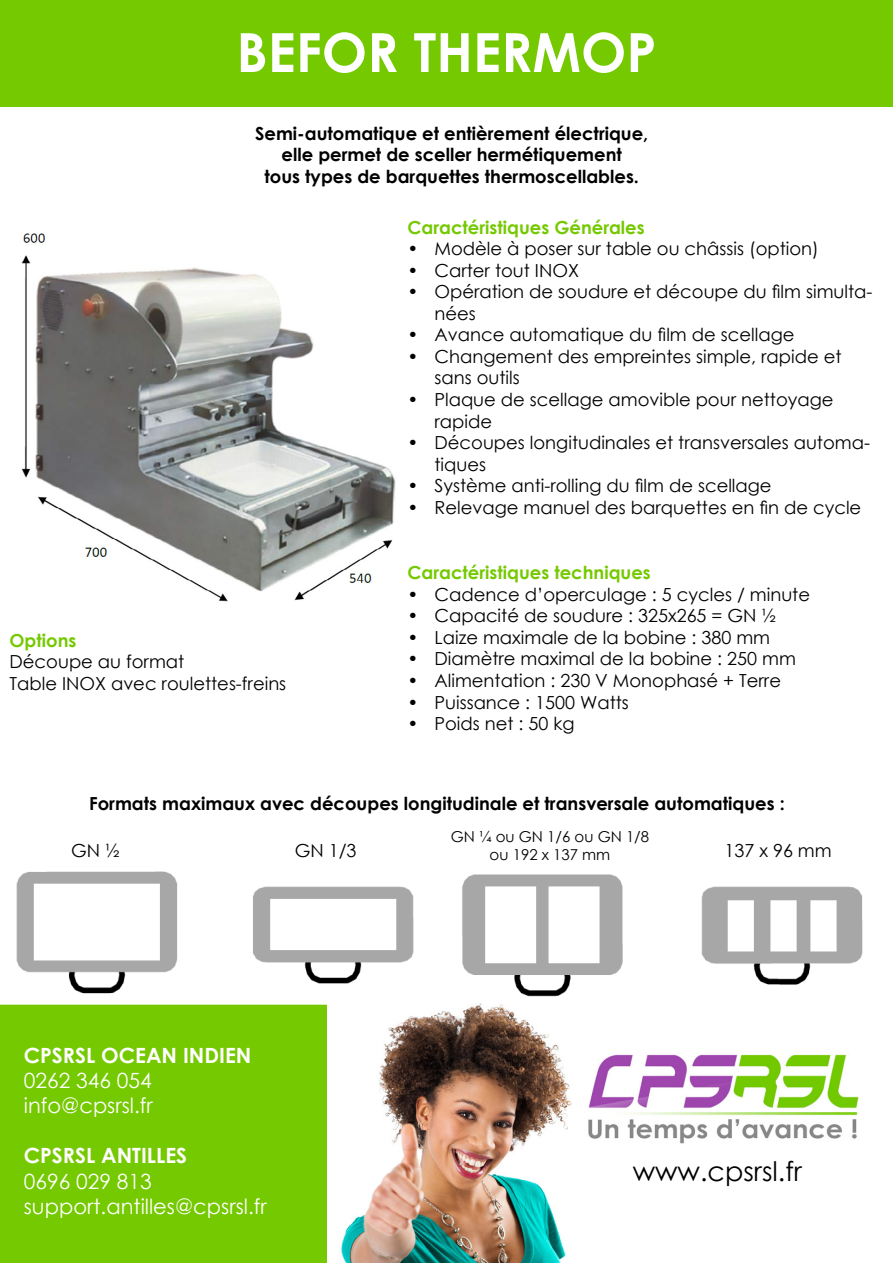
<style>
.page{position:relative;width:893px;height:1263px;background:#fff}
.page>*{position:absolute;margin:0;border:0;box-sizing:border-box;transform-origin:0 0}
.t1{font:700 54px "Century Gothic";color:#fff}
.t2{font:27px "Century Gothic";color:#000}
.t3{font:21px/25.2px "Century Gothic";color:#fff}
.t4{font:700 21px "Century Gothic";color:#fff}
.t5{font:18px/21.6px "Century Gothic";color:#000}
.t6{font:700 18px/21.6px "Century Gothic";color:#000;text-align:center}
.t7{font:700 18px "Century Gothic";color:#75c901}
.t8{font:15px/18px "Century Gothic";color:#000;text-align:center}
</style>
<div class="page">
<div style="left:0;top:1005px;width:327px;height:258px;background:#75c901"></div>
<div style="left:0;top:0;width:893px;height:107px;background:#75c901"></div>
<img style="left:588px;top:1054px;width:271px;height:90px">
<img style="left:21px;top:233px;width:375px;height:369px">
<img style="left:16px;top:871px;width:847px;height:126px">
<img style="left:341px;top:1003px;width:231px;height:260px">
<h1 class="t1" style="left:236px;top:11px;width:422px">BEFOR THERMOP</h1>
<p class="t6" style="left:255px;top:121px;width:395px">Semi-automatique et entièrement électrique, elle permet de sceller hermétiquement<br>tous types de barquettes thermoscellables.</p>
<p class="t7" style="left:10px;top:627px;width:68px">Options</p>
<p class="t5" style="left:10px;top:651px;width:278px">Découpe au format<br>Table INOX avec roulettes-freins</p>
<p class="t7" style="left:407px;top:214px;width:239px">Caractéristiques Générales</p>
<p class="t5" style="left:407px;top:238px;width:413px">• Modèle à poser sur table ou châssis (option)</p>
<p class="t5" style="left:407px;top:259px;width:173px">• Carter tout INOX</p>
<p class="t5" style="left:434px;top:280px;width:439px;text-indent:-27px">• Opération de soudure et découpe du film simulta&shy;nées</p>
<p class="t5" style="left:407px;top:324px;width:388px">• Avance automatique du film de scellage</p>
<p class="t5" style="left:434px;top:345px;width:409px;text-indent:-27px">• Changement des empreintes simple, rapide et sans outils</p>
<p class="t5" style="left:434px;top:388px;width:401px;text-indent:-27px">• Plaque de scellage amovible pour nettoyage rapide</p>
<p class="t5" style="left:434px;top:432px;width:437px;text-indent:-27px">• Découpes longitudinales et transversales automa&shy;tiques</p>
<p class="t5" style="left:407px;top:475px;width:366px">• Système anti-rolling du film de scellage</p>
<p class="t5" style="left:407px;top:496px;width:455px">• Relevage manuel des barquettes en fin de cycle</p>
<p class="t7" style="left:407px;top:559px;width:245px">Caractéristiques techniques</p>
<p class="t5" style="left:407px;top:583px;width:404px">• Cadence d’operculage : 5 cycles / minute</p>
<p class="t5" style="left:407px;top:604px;width:370px">• Capacité de soudure : 325x265 = GN ½</p>
<p class="t5" style="left:407px;top:626px;width:364px">• Laize maximale de la bobine : 380 mm</p>
<p class="t5" style="left:407px;top:648px;width:390px">• Diamètre maximal de la bobine : 250 mm</p>
<p class="t5" style="left:407px;top:669px;width:375px">• Alimentation : 230 V Monophasé + Terre</p>
<p class="t5" style="left:407px;top:691px;width:223px">• Puissance : 1500 Watts</p>
<p class="t5" style="left:407px;top:712px;width:169px">• Poids net : 50 kg</p>
<p class="t6" style="left:89px;top:791px;width:697px">Formats maximaux avec découpes longitudinale et transversale automatiques :</p>
<p class="t8" style="left:451px;top:828px;width:200px">GN ¼ ou GN 1/6 ou GN 1/8 ou 192 x 137 mm</p>
<p class="t5" style="left:71px;top:839px;width:50px">GN ½</p>
<p class="t5" style="left:295px;top:839px;width:63px">GN 1/3</p>
<p class="t5" style="left:724px;top:839px;width:109px">137 x 96 mm</p>
<p class="t4" style="left:24px;top:1039px;width:110px">CPSRSL OCEA</p>
<p class="t4" style="left:162px;top:1039px;width:91px">N INDIEN</p>
<p class="t3" style="left:24px;top:1067px;width:131px">0262 346 054 info@cpsrsl.fr</p>
<p class="t4" style="left:24px;top:1140px;width:165px">CPSRSL ANTILLES</p>
<p class="t3" style="left:24px;top:1168px;width:244px">0696 029 813 support.antilles@cpsrsl.fr</p>
<h2 class="t2" style="left:633px;top:1153px;width:171px">www.cpsrsl.fr</h2>
</div>
